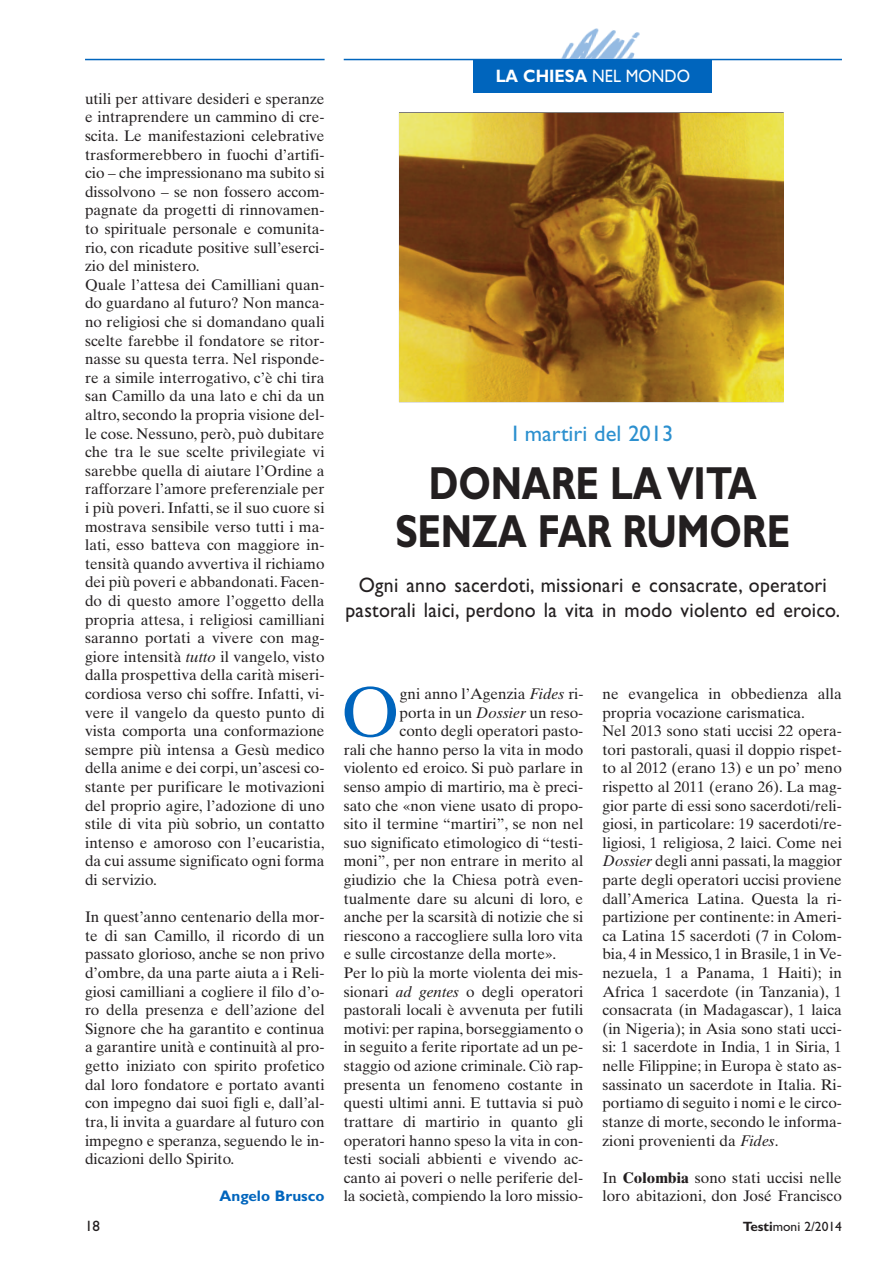
<style>
.page{position:relative;width:893px;height:1263px;background:#fff}
.page>*{position:absolute;margin:0;border:0;box-sizing:border-box;transform-origin:0 0}
.t1{font:70.5px "Times Ten";color:#0065bd}
.t2{font:700 46.5px/48px "Gill Sans";letter-spacing:-.005em;color:#231f20;text-align:center;scale:.8 1}
.t3{font:22.5px "Gill Sans";color:#2c90cf}
.t4{font:21px/25.5px "Gill Sans";letter-spacing:.01em;color:#231f20;text-align:center;scale:.94 1}
.t5{font:700 18px "Gill Sans";color:#fff;scale:.9 1}
.t6{font:15.3px/18.6px "Times Ten";color:#231f20}
.t7{font:700 15.3px "Gill Sans";color:#0065bd}
.t8{font:15px "Gill Sans";color:#231f20}
.t9{font:13.5px "Gill Sans";color:#231f20}
.s1{font-style:italic}
.s2{font-weight:400}
.s3{font-weight:700}
</style>
<div class="page">
<hr style="left:85px;top:59px;width:240px;height:1px;background:#0065bd">
<hr style="left:344px;top:59px;width:498px;height:1px;background:#0065bd">
<img style="left:529px;top:28px;width:144px;height:31px">
<div style="left:473px;top:59px;width:239px;height:33px;background:#0065bd"></div>
<img style="left:400px;top:114px;width:383px;height:287px">
<p class="t6" style="left:85px;top:91px;width:241px">utili per attivare desideri e speranze e intraprendere un cammino di cre&shy;scita. Le manifestazioni celebrative trasformerebbero in fuochi d’artifi&shy;cio – che impressionano ma subito si dissolvono – se non fossero accom&shy;pagnate da progetti di rinnovamen&shy;to spirituale personale e comunita&shy;rio, con ricadute positive sull’eserci&shy;zio del ministero.<br>Quale l’attesa dei Camilliani quan&shy;do guardano al futuro? Non manca&shy;no religiosi che si domandano quali scelte farebbe il fondatore se ritor&shy;nasse su questa terra. Nel risponde&shy;re a simile interrogativo, c’è chi tira san Camillo da una lato e chi da un altro, secondo la propria visione del&shy;le cose. Nessuno, però, può dubitare che tra le sue scelte privilegiate vi sarebbe quella di aiutare l’Ordine a rafforzare l’amore preferenziale per i più poveri. Infatti, se il suo cuore si mostrava sensibile verso tutti i ma&shy;lati, esso batteva con maggiore in&shy;tensità quando avvertiva il richiamo dei più poveri e abbandonati. Facen&shy;do di questo amore l’oggetto della propria attesa, i religiosi camilliani saranno portati a vivere con mag&shy;giore intensità <span class="s1">tutto</span> il vangelo, visto dalla prospettiva della carità miseri&shy;cordiosa verso chi soffre. Infatti, vi&shy;vere il vangelo da questo punto di vista comporta una conformazione sempre più intensa a Gesù medico della anime e dei corpi, un’ascesi co&shy;stante per purificare le motivazioni del proprio agire, l’adozione di uno stile di vita più sobrio, un contatto intenso e amoroso con l’eucaristia, da cui assume significato ogni forma di servizio.</p>
<p class="t6" style="left:85px;top:909px;width:241px;text-align:justify">In quest’anno centenario della mor&shy;te di san Camillo, il ricordo di un passato glorioso, anche se non privo d’ombre, da una parte aiuta a i Reli&shy;giosi camilliani a cogliere il filo d’o&shy;ro della presenza e dell’azione del Signore che ha garantito e continua a garantire unità e continuità al pro&shy;getto iniziato con spirito profetico dal loro fondatore e portato avanti con impegno dai suoi figli e, dall’al&shy;tra, li invita a guardare al futuro con impegno e speranza, seguendo le in&shy;dicazioni dello Spirito.</p>
<p class="t7" style="left:220px;top:1191px;width:106px">Angelo Brusco</p>
<p class="t5" style="left:496px;top:70px;width:217px">LA CHIESA <span class="s2">NEL MONDO</span></p>
<h3 class="t3" style="left:512px;top:425px;width:162px">I martiri del 2013</h3>
<h2 class="t2" style="left:395px;top:465px;width:495px">DONARE LA VITA<br>SENZA FAR RUMORE</h2>
<h3 class="t4" style="left:346px;top:574px;width:528px">Ogni anno sacerdoti, missionari e consacrate, operatori pastorali laici, perdono la vita in modo violento ed eroico.</h3>
<h1 class="t1" style="left:341px;top:686px;width:60px">O</h1>
<p class="t6" style="left:400px;top:686px;width:185px">gni anno l’Agenzia <span class="s1">Fides</span> ri-</p>
<p class="t6" style="left:400px;top:705px;width:185px">porta in un <span class="s1">Dossier</span> un reso-</p>
<p class="t6" style="left:400px;top:723px;width:185px">conto degli operatori pasto-</p>
<p class="t6" style="left:344px;top:742px;width:241px">rali che hanno perso la vita in modo</p>
<p class="t6" style="left:344px;top:760px;width:241px">violento ed eroico. Si può parlare in</p>
<p class="t6" style="left:344px;top:779px;width:241px">senso ampio di martirio, ma è preci-</p>
<p class="t6" style="left:344px;top:798px;width:241px">sato che «non viene usato di propo-</p>
<p class="t6" style="left:344px;top:816px;width:241px">sito il termine “martiri”, se non nel</p>
<p class="t6" style="left:344px;top:835px;width:241px">suo significato etimologico di “testi-</p>
<p class="t6" style="left:344px;top:853px;width:241px">moni”, per non entrare in merito al</p>
<p class="t6" style="left:344px;top:872px;width:241px">giudizio che la Chiesa potrà even-</p>
<p class="t6" style="left:344px;top:891px;width:241px">tualmente dare su alcuni di loro, e</p>
<p class="t6" style="left:344px;top:909px;width:241px">anche per la scarsità di notizie che si</p>
<p class="t6" style="left:344px;top:928px;width:241px">riescono a raccogliere sulla loro vita</p>
<p class="t6" style="left:344px;top:946px;width:214px">e sulle circostanze della morte».</p>
<p class="t6" style="left:344px;top:965px;width:241px">Per lo più la morte violenta dei mis-</p>
<p class="t6" style="left:344px;top:984px;width:241px">sionari <span class="s1">ad gentes</span> o degli operatori</p>
<p class="t6" style="left:344px;top:1002px;width:241px">pastorali locali è avvenuta per futili</p>
<p class="t6" style="left:344px;top:1021px;width:241px">motivi: per rapina, borseggiamento o</p>
<p class="t6" style="left:344px;top:1039px;width:241px">in seguito a ferite riportate ad un pe-</p>
<p class="t6" style="left:344px;top:1058px;width:241px">staggio od azione criminale. Ciò rap-</p>
<p class="t6" style="left:344px;top:1077px;width:241px">presenta un fenomeno costante in</p>
<p class="t6" style="left:344px;top:1095px;width:241px">questi ultimi anni. E tuttavia si può</p>
<p class="t6" style="left:344px;top:1114px;width:241px">trattare di martirio in quanto gli</p>
<p class="t6" style="left:344px;top:1132px;width:241px">operatori hanno speso la vita in con-</p>
<p class="t6" style="left:344px;top:1151px;width:241px">testi sociali abbienti e vivendo ac-</p>
<p class="t6" style="left:344px;top:1170px;width:241px">canto ai poveri o nelle periferie del-</p>
<p class="t6" style="left:344px;top:1188px;width:241px">la società, compiendo la loro missio-</p>
<p class="t6" style="left:602px;top:686px;width:241px">ne evangelica in obbedienza alla propria vocazione carismatica.<br>Nel 2013 sono stati uccisi 22 opera&shy;tori pastorali, quasi il doppio rispet&shy;to al 2012 (erano 13) e un po’ meno rispetto al 2011 (erano 26). La mag&shy;gior parte di essi sono sacerdoti/reli&shy;giosi, in particolare: 19 sacerdoti/re&shy;ligiosi, 1 religiosa, 2 laici. Come nei <span class="s1">Dossier</span> degli anni passati, la maggior parte degli operatori uccisi proviene dall’America Latina. Questa la ri&shy;partizione per continente: in Ameri&shy;ca Latina 15 sacerdoti (7 in Colom&shy;bia, 4 in Messico, 1 in Brasile, 1 in Ve&shy;nezuela, 1 a Panama, 1 Haiti); in Africa 1 sacerdote (in Tanzania), 1 consacrata (in Madagascar), 1 laica (in Nigeria); in Asia sono stati ucci&shy;si: 1 sacerdote in India, 1 in Siria, 1 nelle Filippine; in Europa è stato as&shy;sassinato un sacerdote in Italia. Ri&shy;portiamo di seguito i nomi e le circo&shy;stanze di morte, secondo le informa&shy;zioni provenienti da <span class="s1">Fides</span>.</p>
<p class="t6" style="left:602px;top:1170px;width:241px">In <span class="s3">Colombia</span> sono stati uccisi nelle loro abitazioni, don José Francisco</p>
<p class="t8" style="left:85px;top:1221px;width:16px">18</p>
<p class="t9" style="left:743px;top:1222px;width:101px"><span class="s3">Testi</span>moni 2/2014</p>
</div>
